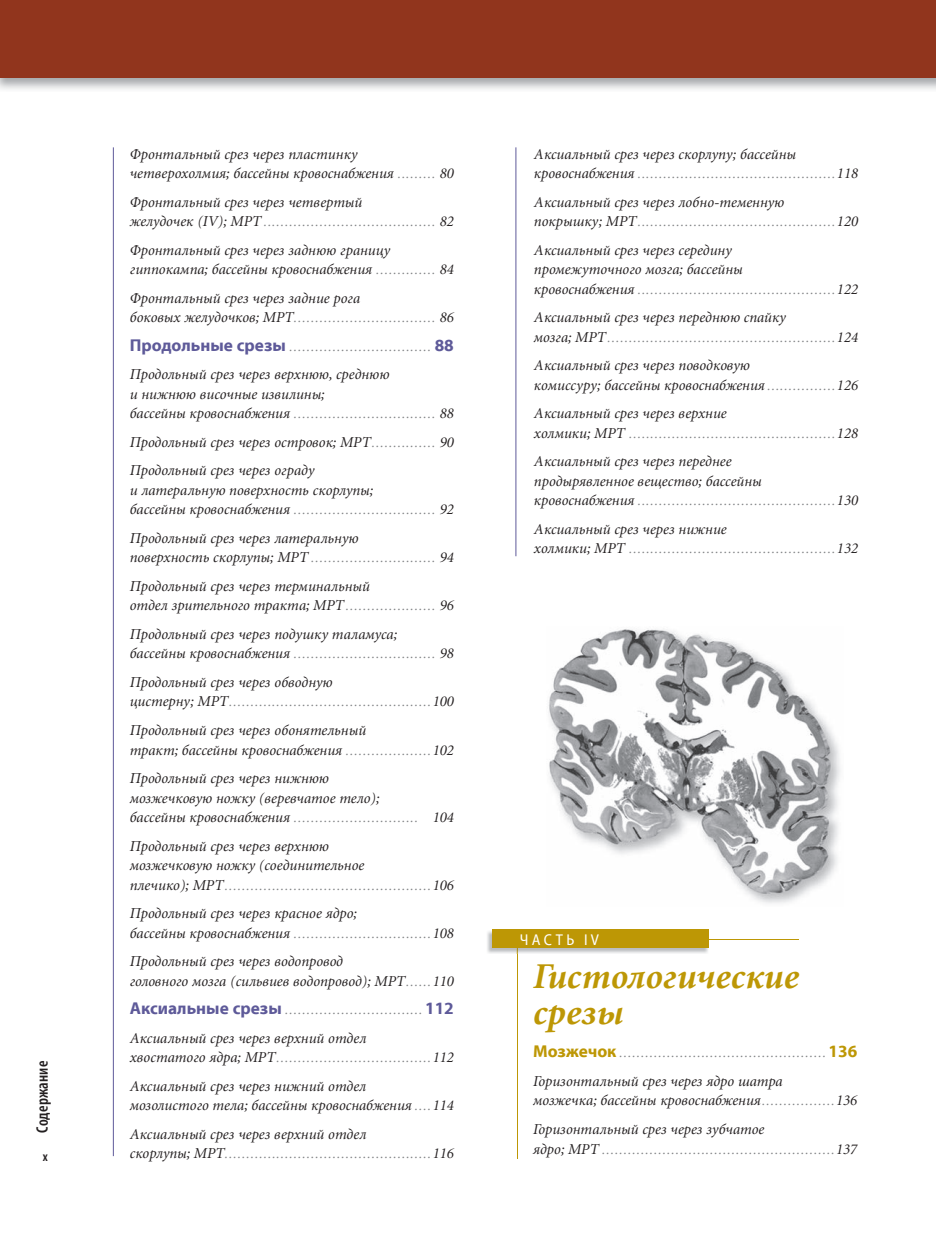
<style>
.page{position:relative;width:936px;height:1234px;background:#fff}
.page>*{position:absolute;margin:0;border:0;box-sizing:border-box;transform-origin:0 0}
.t1{font:italic 700 36px/36px "Minion Cyr";color:#bd9705}
.t2{font:600 condensed 16.5px "Myriad Pro";letter-spacing:.01em;color:#231f20}
.t3{font:semi-condensed 15.75px "Myriad Pro";letter-spacing:.22em;color:#fff}
.t4{font:italic 15px/19.5px "Minion Cyr";color:#231f20}
.t5{font:italic 13.5px/28.5px "Minion Cyr";color:#808285}
.t6{font:600 condensed 13.5px "Myriad Pro";color:#231f20}
.s1{font-size:13.5px;color:#808285}
.s2{font-size:15px;color:#231f20}
.s3{font-family:"Myriad Pro";font-weight:700;font-style:normal;font-size:17.25px;color:#5e5a99}
.s4{font-family:"Myriad Pro";font-weight:700;font-style:normal;font-size:17.25px;color:#bd9705}
</style>
<div class="page">
<div style="left:0;top:0;width:935px;height:78px;background:#91351d"></div>
<hr style="left:113px;top:147px;width:1px;height:1008px;background:#5e5a99">
<hr style="left:515px;top:147px;width:1px;height:409px;background:#5e5a99">
<hr style="left:516px;top:936px;width:1px;height:222px;background:#bd9705">
<hr style="left:510px;top:938px;width:288px;height:1px;background:#bd9705">
<img style="left:487px;top:931px;width:221px;height:22px">
<div style="left:492px;top:929px;width:216px;height:18px;background:#bd9705"></div>
<img style="left:549px;top:629px;width:292px;height:275px">
<p class="t2" style="left:32px;top:1132px;width:73px;rotate:-90deg">Содержание</p>
<p class="t6" style="left:43px;top:1147px;width:6px">x</p>
<p class="t4" style="left:130px;top:144px;width:326px">Фронтальный срез через пластинку четверохолмия; бассейны кровоснабжения <span class="s1">.........</span> 80</p>
<p class="t4" style="left:130px;top:192px;width:234px">Фронтальный срез через четвертый</p>
<p class="t5" style="left:130px;top:207px;width:326px"><span class="s2">желудочек (IV); МРТ</span>........................................ <span class="s2">82</span></p>
<p class="t4" style="left:130px;top:240px;width:326px">Фронтальный срез через заднюю границу гиппокампа; бассейны кровоснабжения <span class="s1">..............</span> 84</p>
<p class="t4" style="left:130px;top:288px;width:232px">Фронтальный срез через задние рога</p>
<p class="t5" style="left:130px;top:303px;width:326px"><span class="s2">боковых желудочков; МРТ</span>................................. <span class="s2">86<br></span><span class="s3">Продольные срезы</span> ................................. <span class="s3">88</span></p>
<p class="t4" style="left:130px;top:364px;width:261px">Продольный срез через верхнюю, среднюю и нижнюю височные извилины;</p>
<p class="t5" style="left:130px;top:399px;width:326px"><span class="s2">бассейны кровоснабжения</span> ................................. <span class="s2">88</span></p>
<p class="t4" style="left:130px;top:427px;width:326px;line-height:28.5px">Продольный срез через островок; МРТ<span class="s1">...............</span> 90<br>Продольный срез через ограду</p>
<p class="t4" style="left:130px;top:480px;width:245px">и латеральную поверхность скорлупы;</p>
<p class="t5" style="left:130px;top:495px;width:326px"><span class="s2">бассейны кровоснабжения</span> ................................. <span class="s2">92</span></p>
<p class="t4" style="left:130px;top:528px;width:230px">Продольный срез через латеральную</p>
<p class="t5" style="left:130px;top:543px;width:326px"><span class="s2">поверхность скорлупы; МРТ</span> ............................. <span class="s2">94</span></p>
<p class="t4" style="left:130px;top:576px;width:326px">Продольный срез через терминальный<br>отдел зрительного тракта; МРТ<span class="s1">.....................</span> 96</p>
<p class="t4" style="left:130px;top:624px;width:269px">Продольный срез через подушку таламуса;</p>
<p class="t5" style="left:130px;top:639px;width:326px"><span class="s2">бассейны кровоснабжения</span> ................................. <span class="s2">98</span></p>
<p class="t4" style="left:130px;top:672px;width:204px">Продольный срез через обводную</p>
<p class="t5" style="left:130px;top:687px;width:326px"><span class="s2">цистерну; МРТ</span>...............................................<span class="s2">100</span></p>
<p class="t4" style="left:130px;top:720px;width:326px">Продольный срез через обонятельный<br>тракт; бассейны кровоснабжения <span class="s1">....................</span>102</p>
<p class="t4" style="left:130px;top:768px;width:251px">Продольный срез через нижнюю мозжечковую ножку (веревчатое тело);</p>
<p class="t5" style="left:130px;top:803px;width:326px"><span class="s2">бассейны кровоснабжения</span> ............................. <span class="s2">104</span></p>
<p class="t4" style="left:130px;top:835px;width:236px">Продольный срез через верхнюю мозжечковую ножку (соединительное</p>
<p class="t5" style="left:130px;top:870px;width:325px"><span class="s2">плечико); МРТ</span>................................................<span class="s2">106</span></p>
<p class="t4" style="left:130px;top:903px;width:229px">Продольный срез через красное ядро;</p>
<p class="t5" style="left:130px;top:918px;width:325px"><span class="s2">бассейны кровоснабжения</span> ................................<span class="s2">108</span></p>
<p class="t4" style="left:130px;top:951px;width:326px">Продольный срез через водопровод<br>головного мозга (сильвиев водопровод); МРТ<span class="s1">......</span>110</p>
<p class="t5" style="left:130px;top:995px;width:326px"><span class="s3">Аксиальные срезы</span> ................................ <span class="s3">112</span></p>
<p class="t4" style="left:130px;top:1027px;width:238px">Аксиальный срез через верхний отдел</p>
<p class="t5" style="left:130px;top:1043px;width:326px"><span class="s2">хвостатого ядра; МРТ</span>....................................<span class="s2">112</span></p>
<p class="t4" style="left:130px;top:1075px;width:325px">Аксиальный срез через нижний отдел<br>мозолистого тела; бассейны кровоснабжения <span class="s1">....</span>114</p>
<p class="t4" style="left:130px;top:1123px;width:238px">Аксиальный срез через верхний отдел</p>
<p class="t5" style="left:130px;top:1139px;width:326px"><span class="s2">скорлупы; МРТ</span>................................................<span class="s2">116</span></p>
<p class="t4" style="left:534px;top:144px;width:264px">Аксиальный срез через скорлупу; бассейны</p>
<p class="t5" style="left:534px;top:159px;width:325px"><span class="s2">кровоснабжения</span> ..............................................<span class="s2">118</span></p>
<p class="t4" style="left:534px;top:192px;width:252px">Аксиальный срез через лобно-теменную</p>
<p class="t5" style="left:534px;top:207px;width:326px"><span class="s2">покрышку; МРТ</span>..............................................<span class="s2">120</span></p>
<p class="t4" style="left:534px;top:240px;width:210px">Аксиальный срез через середину промежуточного мозга; бассейны</p>
<p class="t5" style="left:534px;top:275px;width:326px"><span class="s2">кровоснабжения</span> ..............................................<span class="s2">122</span></p>
<p class="t4" style="left:534px;top:307px;width:253px">Аксиальный срез через переднюю спайку</p>
<p class="t5" style="left:534px;top:323px;width:326px"><span class="s2">мозга; МРТ</span>.....................................................<span class="s2">124</span></p>
<p class="t4" style="left:534px;top:355px;width:326px">Аксиальный срез через поводковую<br>комиссуру; бассейны кровоснабжения <span class="s1">................</span>126</p>
<p class="t4" style="left:534px;top:403px;width:194px">Аксиальный срез через верхние</p>
<p class="t5" style="left:534px;top:419px;width:326px"><span class="s2">холмики; МРТ</span> ................................................<span class="s2">128</span></p>
<p class="t4" style="left:534px;top:451px;width:229px">Аксиальный срез через переднее продырявленное вещество; бассейны</p>
<p class="t5" style="left:534px;top:486px;width:326px"><span class="s2">кровоснабжения</span> ..............................................<span class="s2">130</span></p>
<p class="t4" style="left:534px;top:519px;width:194px">Аксиальный срез через нижние</p>
<p class="t5" style="left:534px;top:534px;width:326px"><span class="s2">холмики; МРТ</span> ................................................<span class="s2">132</span></p>
<p class="t3" style="left:519px;top:929px;width:81px">ЧАСТЬ IV</p>
<h1 class="t1" style="left:533px;top:958px;width:267px">Гистологические срезы</h1>
<p class="t5" style="left:533px;top:1038px;width:326px"><span class="s4">Мозжечок</span> ................................................ <span class="s4">136</span></p>
<p class="t4" style="left:533px;top:1070px;width:326px">Горизонтальный срез через ядро шатра<br>мозжечка; бассейны кровоснабжения<span class="s1">.................</span>136</p>
<p class="t4" style="left:533px;top:1118px;width:233px">Горизонтальный срез через зубчатое</p>
<p class="t5" style="left:533px;top:1134px;width:326px"><span class="s2">ядро; МРТ</span> ......................................................<span class="s2">137</span></p>
</div>
